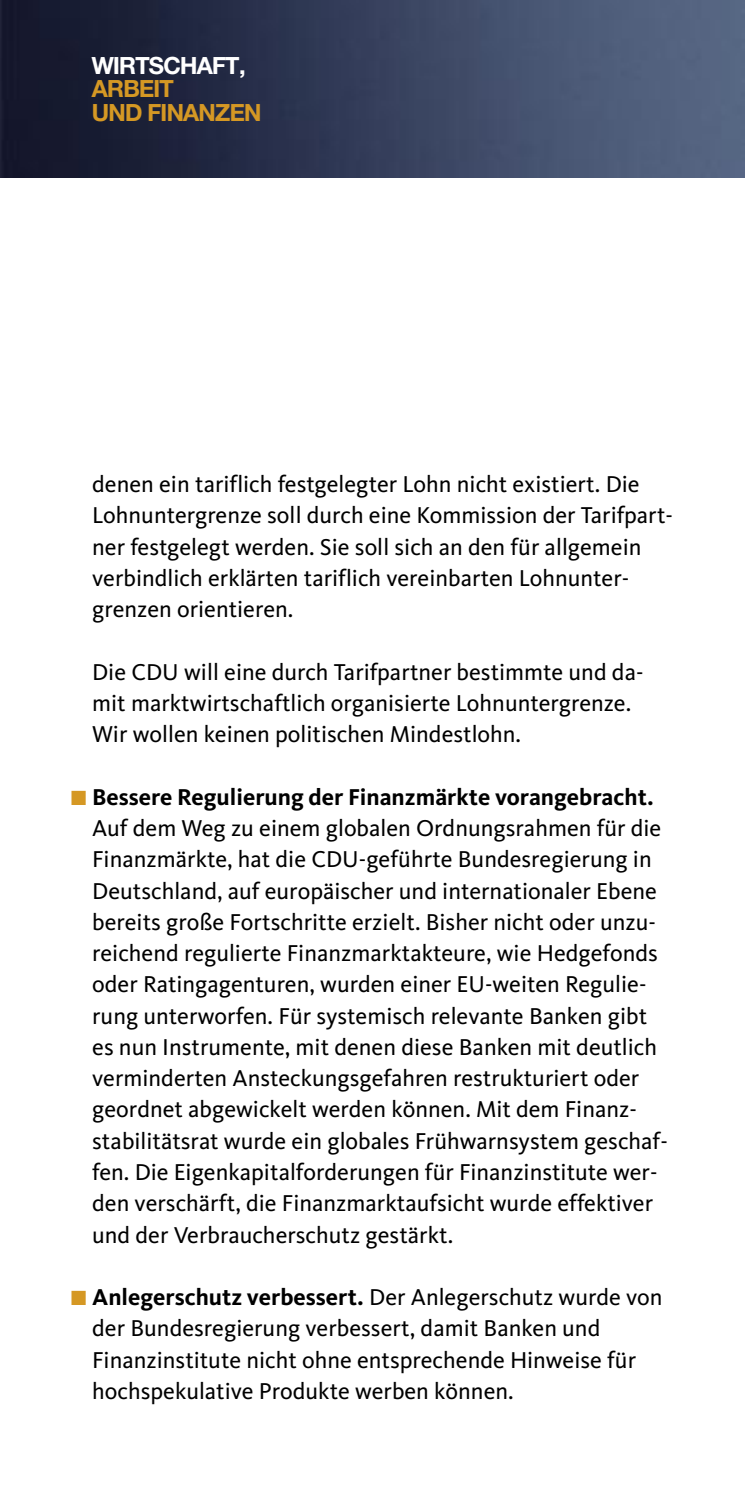
<style>
.page{position:relative;width:745px;height:1489px;background:#fff}
.page>*{position:absolute;margin:0;border:0;box-sizing:border-box;transform-origin:0 0}
.t1{font:23.75px/31.2px "CDU Kievit";color:#000}
.t2{font:700 23.75px "CDU Kievit";color:#000}
.t3{font:700 23.75px/23.8px "CDU Helvetica";color:#d59824}
.t4{font:700 23.75px "CDU Helvetica";color:#fff}
.s1{font-weight:700}
</style>
<div class="page">
<img style="left:0;top:0;width:744px;height:177px">
<p class="t4" style="left:92px;top:50px;width:155px">WIRTSCHAFT,</p>
<p class="t3" style="left:92px;top:77px;width:170px">ARBEIT<br>UND FINANZEN</p>
<p class="t1" style="left:92px;top:471px;width:581px">denen ein tariflich festgelegter Lohn nicht existiert. Die Lohnuntergrenze soll durch eine Kommission der Tarifpart&shy;ner festgelegt werden. Sie soll sich an den für allgemein verbindlich erklärten tariflich vereinbarten Lohnunter&shy;grenzen orientieren.</p>
<p class="t1" style="left:92px;top:658px;width:552px">Die CDU will eine durch Tarifpartner bestimmte und da&shy;mit marktwirtschaftlich organisierte Lohnuntergrenze.<br>Wir wollen keinen politischen Mindestlohn.</p>
<p class="t2" style="left:92px;top:789px;width:562px">Bessere Regulierung der Finanzmärkte vorangebracht.</p>
<p class="t1" style="left:92px;top:814px;width:576px">Auf dem Weg zu einem globalen Ordnungsrahmen für die Finanzmärkte, hat die CDU-geführte Bundesregierung in Deutschland, auf europäischer und internationaler Ebene bereits große Fortschritte erzielt. Bisher nicht oder unzu&shy;reichend regulierte Finanzmarktakteure, wie Hedgefonds oder Ratingagenturen, wurden einer EU-weiten Regulie&shy;rung unterworfen. Für systemisch relevante Banken gibt es nun Instrumente, mit denen diese Banken mit deutlich verminderten Ansteckungsgefahren restrukturiert oder geordnet abgewickelt werden können. Mit dem Finanz&shy;stabilitätsrat wurde ein globales Frühwarnsystem geschaf&shy;fen. Die Eigenkapitalforderungen für Finanzinstitute wer&shy;den verschärft, die Finanzmarktaufsicht wurde effektiver und der Verbraucherschutz gestärkt.</p>
<p class="t1" style="left:92px;top:1283px;width:571px"><span class="s1">Anlegerschutz verbessert.</span> Der Anlegerschutz wurde von der Bundesregierung verbessert, damit Banken und Finanzinstitute nicht ohne entsprechende Hinweise für hochspekulative Produkte werben können.</p>
</div>
